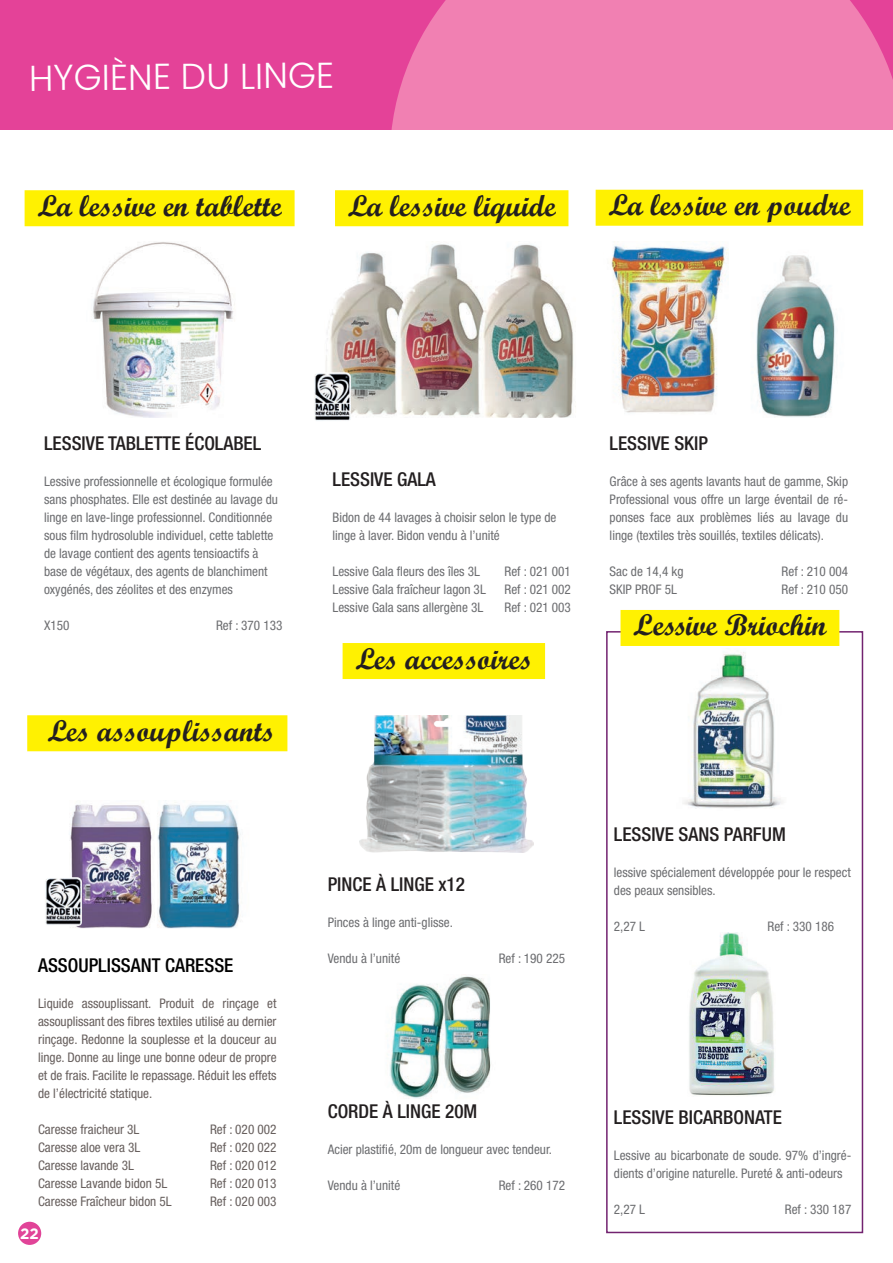
<style>
.page{position:relative;width:893px;height:1263px;background:#fff}
.page>*{position:absolute;margin:0;border:0;box-sizing:border-box;transform-origin:0 0}
.t1{font:300 36px "Poppins";color:#fff}
.t2{font:30px "Script MT Bold";color:#231f20}
.t3{font:500 condensed 19.05px "Helvetica Neue";color:#231f20}
.t4{font:500 condensed 19.05px "Helvetica Neue";color:#000}
.t5{font:700 15px "Gotham";color:#fff}
.t6{font:condensed 13.2px/18px "Helvetica Neue LT Std";color:#6c6d70}
.t7{font:condensed 13.2px/18px "Helvetica Neue LT Std";color:#675f5d;text-align:justify}
</style>
<div class="page">
<img style="left:157px;top:802px;width:84px;height:127px">
<div style="left:606px;top:631px;width:257px;height:602px;border:2px solid #722370"></div>
<img style="left:93px;top:242px;width:142px;height:176px">
<img style="left:326px;top:244px;width:250px;height:174px">
<img style="left:360px;top:715px;width:173px;height:138px">
<img style="left:70px;top:804px;width:82px;height:124px">
<img style="left:683px;top:652px;width:100px;height:156px">
<img style="left:389px;top:976px;width:102px;height:123px">
<img style="left:689px;top:932px;width:85px;height:164px">
<div style="left:596px;top:190px;width:267px;height:36px;background:#fff101"></div>
<div style="left:27px;top:715px;width:260px;height:36px;background:#fff101"></div>
<div style="left:343px;top:643px;width:202px;height:36px;background:#fff101"></div>
<div style="left:620px;top:610px;width:219px;height:36px;background:#fff101"></div>
<div style="left:335px;top:190px;width:233px;height:36px;background:#fff101"></div>
<div style="left:25px;top:190px;width:270px;height:36px;background:#fff101"></div>
<img style="left:611px;top:244px;width:118px;height:169px">
<div style="left:0;top:0;width:893px;height:129px;background:#e44298"></div>
<div style="left:391px;top:0;width:502px;height:129px;background:#f180b2"></div>
<div style="left:18px;top:1222px;width:23px;height:23px;background:#e14498;border-radius:50%"></div>
<img style="left:756px;top:255px;width:80px;height:162px">
<img style="left:314px;top:364px;width:41px;height:57px">
<img style="left:45px;top:869px;width:42px;height:60px">
<h1 class="t1" style="left:29px;top:56px;width:307px">HYGIÈNE DU LINGE</h1>
<h2 class="t2" style="left:37px;top:187px;width:246px">La lessive en tablette</h2>
<h2 class="t2" style="left:348px;top:187px;width:209px">La lessive liquide</h2>
<h2 class="t2" style="left:608px;top:187px;width:243px">La lessive en poudre</h2>
<h3 class="t3" style="left:44px;top:432px;width:219px">LESSIVE TABLETTE ÉCOLABEL</h3>
<p class="t6" style="left:44px;top:472px;width:235px">Lessive professionnelle et écologique formulée sans phosphates. Elle est destinée au lavage du linge en lave-linge professionnel. Conditionnée sous film hydrosoluble individuel, cette tablette de lavage contient des agents tensioactifs à base de végétaux, des agents de blanchiment oxygénés, des zéolites et des enzymes</p>
<p class="t6" style="left:44px;top:616px;width:27px">X150</p>
<p class="t6" style="left:216px;top:616px;width:68px">Ref : 370 133</p>
<h2 class="t2" style="left:47px;top:712px;width:229px">Les assouplissants</h2>
<h3 class="t4" style="left:38px;top:954px;width:197px">ASSOUPLISSANT CARESSE</h3>
<p class="t7" style="left:38px;top:994px;width:240px">Liquide assouplissant. Produit de rinçage et assouplissant des fibres textiles utilisé au dernier rinçage. Redonne la souplesse et la douceur au linge. Donne au linge une bonne odeur de propre et de frais. Facilite le repassage. Réduit les effets de l’électricité statique.</p>
<p class="t7" style="left:38px;top:1120px;width:103px">Caresse fraicheur 3L</p>
<p class="t7" style="left:210px;top:1120px;width:68px">Ref : 020 002</p>
<p class="t7" style="left:38px;top:1138px;width:104px">Caresse aloe vera 3L</p>
<p class="t7" style="left:210px;top:1138px;width:68px">Ref : 020 022</p>
<p class="t7" style="left:38px;top:1156px;width:97px">Caresse lavande 3L</p>
<p class="t7" style="left:210px;top:1156px;width:68px">Ref : 020 012</p>
<p class="t7" style="left:38px;top:1174px;width:131px">Caresse Lavande bidon 5L</p>
<p class="t7" style="left:210px;top:1174px;width:68px">Ref : 020 013</p>
<p class="t7" style="left:38px;top:1192px;width:135px">Caresse Fraîcheur bidon 5L</p>
<p class="t7" style="left:210px;top:1192px;width:68px">Ref : 020 003</p>
<p class="t5" style="left:20px;top:1225px;width:20px">22</p>
<h3 class="t3" style="left:332px;top:468px;width:105px">LESSIVE GALA</h3>
<p class="t6" style="left:332px;top:508px;width:225px">Bidon de 44 lavages à choisir selon le type de linge à laver. Bidon vendu à l’unité</p>
<p class="t6" style="left:332px;top:562px;width:149px">Lessive Gala fleurs des îles 3L</p>
<p class="t6" style="left:504px;top:562px;width:68px">Ref : 021 001</p>
<p class="t6" style="left:332px;top:580px;width:155px">Lessive Gala fraîcheur lagon 3L</p>
<p class="t6" style="left:504px;top:580px;width:68px">Ref : 021 002</p>
<p class="t6" style="left:332px;top:598px;width:152px">Lessive Gala sans allergène 3L</p>
<p class="t6" style="left:504px;top:598px;width:68px">Ref : 021 003</p>
<h2 class="t2" style="left:355px;top:640px;width:178px">Les accessoires</h2>
<h3 class="t3" style="left:610px;top:432px;width:100px">LESSIVE SKIP</h3>
<p class="t6" style="left:610px;top:472px;width:240px;text-align:justify">Grâce à ses agents lavants haut de gamme, Skip Professional vous offre un large éventail de ré&shy;ponses face aux problèmes liés au lavage du linge (textiles très souillés, textiles délicats).</p>
<p class="t6" style="left:610px;top:562px;width:75px">Sac de 14,4 kg</p>
<p class="t6" style="left:782px;top:562px;width:68px">Ref : 210 004</p>
<p class="t6" style="left:610px;top:580px;width:69px">SKIP PROF 5L</p>
<p class="t6" style="left:782px;top:580px;width:68px">Ref : 210 050</p>
<h2 class="t2" style="left:633px;top:607px;width:195px">Lessive Briochin</h2>
<h3 class="t3" style="left:328px;top:873px;width:139px">PINCE À LINGE x12</h3>
<p class="t6" style="left:328px;top:913px;width:127px">Pinces à linge anti-glisse.</p>
<p class="t6" style="left:328px;top:949px;width:74px">Vendu à l’unité</p>
<p class="t6" style="left:499px;top:949px;width:68px">Ref : 190 225</p>
<h3 class="t3" style="left:614px;top:823px;width:173px">LESSIVE SANS PARFUM</h3>
<p class="t6" style="left:614px;top:863px;width:238px">lessive spécialement développée pour le respect des peaux sensibles.</p>
<p class="t6" style="left:614px;top:917px;width:33px">2,27 L</p>
<p class="t6" style="left:768px;top:917px;width:68px">Ref : 330 186</p>
<h3 class="t3" style="left:328px;top:1100px;width:151px">CORDE À LINGE 20M</h3>
<p class="t6" style="left:328px;top:1140px;width:226px">Acier plastifié, 20m de longueur avec tendeur.</p>
<p class="t6" style="left:328px;top:1176px;width:74px">Vendu à l’unité</p>
<p class="t6" style="left:499px;top:1176px;width:68px">Ref : 260 172</p>
<h3 class="t3" style="left:614px;top:1106px;width:170px">LESSIVE BICARBONATE</h3>
<p class="t6" style="left:614px;top:1146px;width:239px">Lessive au bicarbonate de soude. 97% d’ingré&shy;dients d’origine naturelle. Pureté &amp; anti-odeurs</p>
<p class="t6" style="left:614px;top:1200px;width:33px">2,27 L</p>
<p class="t6" style="left:785px;top:1200px;width:68px">Ref : 330 187</p>
</div>
